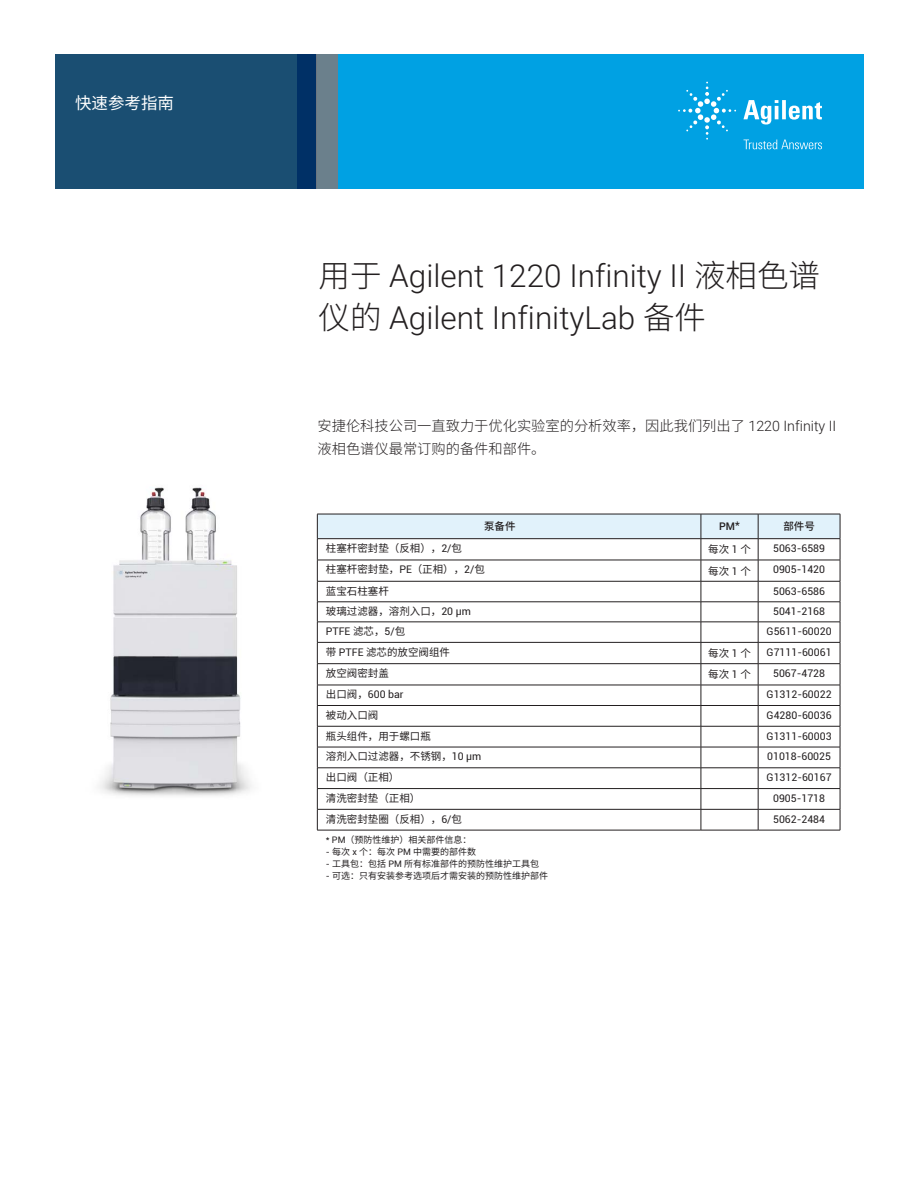
<style>
.page{position:relative;width:918px;height:1188px;background:#fff}
.page>*{position:absolute;margin:0;border:0;box-sizing:border-box;transform-origin:0 0}
.t1{font:300 31.5px/42px "Roboto";color:#231f20}
.t2{font:16.5px "Noto Sans CJ Ksc";color:#fff}
.t3{font:300 14.25px/23.2px "Noto Sans CJ Ksc";color:#231f20}
.t4{font:10.5px "Roboto";color:#231f20}
.t5{font:10.5px "Noto Sans CJ Ksc";color:#231f20}
.t6{font:500 10.5px "Noto Sans CJ Ksc";color:#231f20}
.t7{font:500 10.5px "Roboto";color:#231f20}
.t8{font:9px "Noto Sans CJ Ksc";color:#231f20}
.s1{font-family:"Noto Sans CJ Ksc"}
.s2{font-family:"Roboto"}
</style>
<div class="page">
<div style="left:297px;top:54px;width:567px;height:135px;background:#00a1e3"></div>
<svg style="left:55px;top:54px;width:261px;height:135px;background:#184b71"></svg>
<div style="left:316px;top:54px;width:22px;height:135px;background:#6b808c"></div>
<hr style="left:701px;top:830px;width:57px;height:1px;background:#231f20">
<hr style="left:758px;top:830px;width:82px;height:1px;background:#231f20">
<svg style="left:317px;top:514px;width:524px;height:316px"></svg>
<hr style="left:317px;top:830px;width:384px;height:1px;background:#231f20">
<img style="left:99px;top:487px;width:153px;height:309px">
<svg style="left:743px;top:100px;width:79px;height:25px"></svg>
<svg style="left:678px;top:82px;width:58px;height:58px"></svg>
<svg style="left:744px;top:140px;width:78px;height:9px"></svg>
<h2 class="t2" style="left:75px;top:94px;width:101px">快速参考指南</h2>
<h1 class="t1" style="left:319px;top:254px;width:503px"><span class="s1">用于</span> Agilent 1220 Infinity II <span class="s1">液相色谱仪的</span> Agilent InfinityLab <span class="s1">备件</span></h1>
<h3 class="t3" style="left:318px;top:414px;width:520px">安捷伦科技公司一直致力于优化实验室的分析效率，因此我们列出了 <span class="s2">1220 Infinity II</span>液相色谱仪最常订购的备件和部件。</h3>
<p class="t6" style="left:484px;top:521px;width:33px">泵备件</p>
<p class="t7" style="left:719px;top:519px;width:22px">PM*</p>
<p class="t6" style="left:783px;top:521px;width:33px">部件号</p>
<p class="t5" style="left:326px;top:542px;width:138px">柱塞杆密封垫（反相），<span class="s2">2/</span>包</p>
<p class="t5" style="left:708px;top:544px;width:44px">每次 <span class="s2">1</span> 个</p>
<p class="t4" style="left:773px;top:541px;width:54px">5063-6589</p>
<p class="t5" style="left:326px;top:564px;width:161px">柱塞杆密封垫，<span class="s2">PE</span>（正相），<span class="s2">2/</span>包</p>
<p class="t5" style="left:708px;top:565px;width:44px">每次 <span class="s2">1</span> 个</p>
<p class="t4" style="left:773px;top:562px;width:54px">0905-1420</p>
<p class="t5" style="left:326px;top:585px;width:64px">蓝宝石柱塞杆</p>
<p class="t4" style="left:773px;top:584px;width:54px">5063-6586</p>
<p class="t5" style="left:326px;top:605px;width:147px">玻璃过滤器，溶剂入口，<span class="s2">20 µm</span></p>
<p class="t4" style="left:773px;top:604px;width:54px">5041-2168</p>
<p class="t4" style="left:326px;top:624px;width:81px">PTFE <span class="s1">滤芯，</span>5/<span class="s1">包</span></p>
<p class="t4" style="left:767px;top:624px;width:67px">G5611-60020</p>
<p class="t5" style="left:326px;top:646px;width:126px">带 <span class="s2">PTFE</span> 滤芯的放空阀组件</p>
<p class="t5" style="left:708px;top:647px;width:44px">每次 <span class="s2">1</span> 个</p>
<p class="t4" style="left:767px;top:645px;width:67px">G7111-60061</p>
<p class="t5" style="left:326px;top:667px;width:65px">放空阀密封盖</p>
<p class="t5" style="left:708px;top:669px;width:44px">每次 <span class="s2">1</span> 个</p>
<p class="t4" style="left:773px;top:666px;width:54px">5067-4728</p>
<p class="t4" style="left:326px;top:687px;width:79px"><span class="s1">出口阀，</span>600 bar</p>
<p class="t4" style="left:767px;top:687px;width:67px">G1312-60022</p>
<p class="t5" style="left:326px;top:709px;width:54px">被动入口阀</p>
<p class="t4" style="left:767px;top:708px;width:67px">G4280-60036</p>
<p class="t5" style="left:326px;top:730px;width:106px">瓶头组件，用于螺口瓶</p>
<p class="t4" style="left:767px;top:729px;width:67px">G1311-60003</p>
<p class="t5" style="left:326px;top:751px;width:157px">溶剂入口过滤器，不锈钢，<span class="s2">10 µm</span></p>
<p class="t4" style="left:767px;top:749px;width:65px">01018-60025</p>
<p class="t5" style="left:326px;top:771px;width:75px">出口阀（正相）</p>
<p class="t4" style="left:767px;top:770px;width:67px">G1312-60167</p>
<p class="t5" style="left:326px;top:792px;width:96px">清洗密封垫（正相）</p>
<p class="t4" style="left:773px;top:791px;width:54px">0905-1718</p>
<p class="t5" style="left:326px;top:813px;width:138px">清洗密封垫圈（反相），<span class="s2">6/</span>包</p>
<p class="t4" style="left:773px;top:812px;width:54px">5062-2484</p>
<p class="t8" style="left:326px;top:835px;width:147px"><sup>*</sup> <span class="s2">PM</span>（预防性维护）相关部件信息：</p>
<p class="t8" style="left:326px;top:847px;width:152px"><span class="s2">-</span> 每次 <span class="s2">x</span> 个：每次 <span class="s2">PM</span> 中需要的部件数</p>
<p class="t8" style="left:326px;top:859px;width:215px"><span class="s2">-</span> 工具包：包括 <span class="s2">PM</span> 所有标准部件的预防性维护工具包</p>
<p class="t8" style="left:326px;top:871px;width:224px"><span class="s2">-</span> 可选：只有安装参考选项后才需安装的预防性维护部件</p>
</div>
